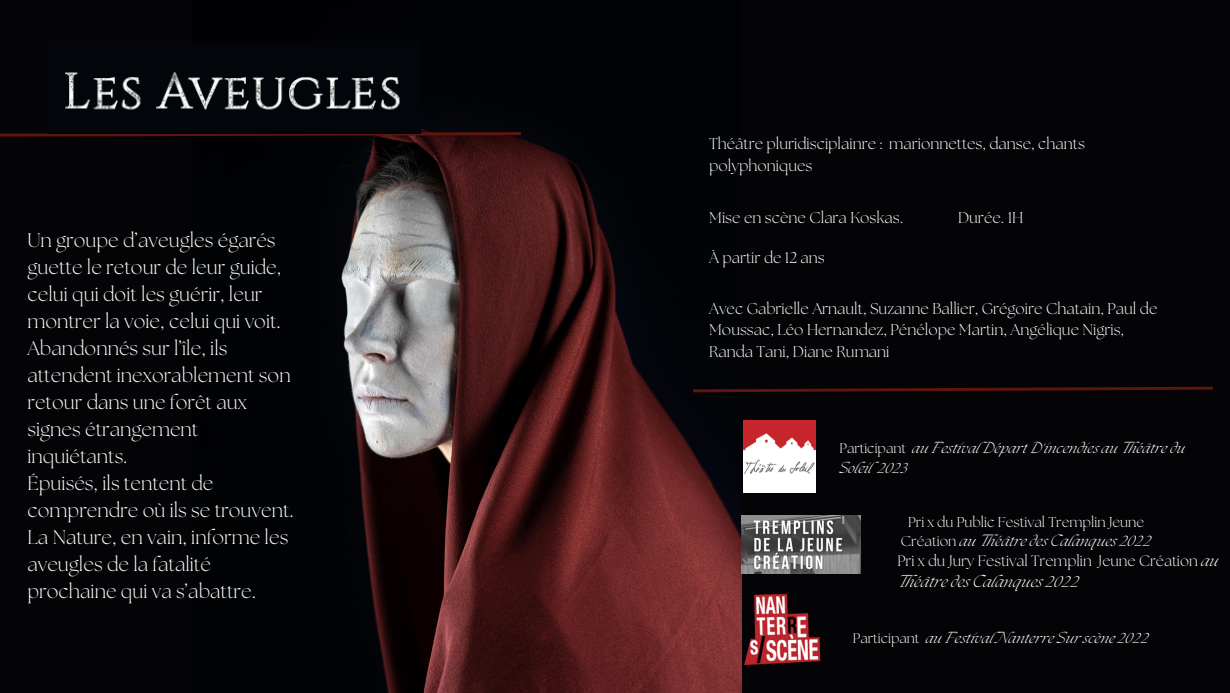
<style>
.page{position:relative;width:1230px;height:693px;background:#040306}
.page>*{position:absolute;margin:0;border:0;box-sizing:border-box;transform-origin:0 0}
.t1{font:300 19.6px/27px "The Seasons";color:#fff}
.t2{font:300 15.6px/21.8px "The Seasons";color:#fff}
.t3{font:300 15.1px/21px "The Seasons";color:#fff}
.t4{font:300 14.3px/19.5px "The Seasons";color:#fff;text-align:center}
.t5{font:italic 300 14px/19.5px "The Seasons";color:#fff}
.s1{font-style:normal}
.s2{font-style:italic}
</style>
<div class="page">
<img style="left:341px;top:128px;width:401px;height:565px">
<svg style="left:0;top:131px;width:524px;height:7px"></svg>
<img style="left:49px;top:72px;width:371px;height:62px">
<svg style="left:690px;top:385px;width:523px;height:9px"></svg>
<img style="left:742px;top:515px;width:118px;height:59px">
<img style="left:744px;top:593px;width:76px;height:72px">
<img style="left:744px;top:421px;width:72px;height:72px">
<p class="t1" style="left:27px;top:228px;width:268px">Un groupe d’aveugles égarés guette le retour de leur guide, celui qui doit les guérir, leur montrer la voie, celui qui voit.<br>Abandonnés sur l’île, ils attendent inexorablement son retour dans une forêt aux signes étrangement inquiétants.<br>Épuisés, ils tentent de comprendre où ils se trouvent.<br>La Nature, en vain, informe les aveugles de la fatalité prochaine qui va s’abattre.</p>
<p class="t2" style="left:709px;top:134px;width:377px">Théâtre pluridisciplainre : marionnettes, danse, chants polyphoniques</p>
<p class="t2" style="left:709px;top:208px;width:196px">Mise en scène Clara Koskas.</p>
<p class="t2" style="left:958px;top:208px;width:67px">Durée. 1H</p>
<p class="t2" style="left:709px;top:248px;width:117px">À partir de 12 ans</p>
<p class="t2" style="left:709px;top:298px;width:450px">Avec Gabrielle Arnault, Suzanne Ballier, Grégoire Chatain, Paul de<br>Moussac, Léo Hernandez, Pénélope Martin, Angélique Nigris,<br>Randa Tani, Diane Rumani</p>
<p class="t5" style="left:839px;top:440px;width:347px"><span class="s1">Participant</span> au FestivalDépart D'incendies au Théâtre du<br>Soleil2023</p>
<p class="t4" style="left:901px;top:513px;width:252px">Pri x du Public Festival Tremplin Jeune<br>Création <span class="s2">au Théâtre des Calanques 2022</span></p>
<p class="t3" style="left:897px;top:552px;width:323px">Pri x du Jury Festival Tremplin Jeune Création <span class="s2">au<br>Théâtre des Calanques 2022</span></p>
<p class="t5" style="left:853px;top:629px;width:298px"><span class="s1">Participant</span> au FestivalNanterre Sur scène 2022</p>
</div>
